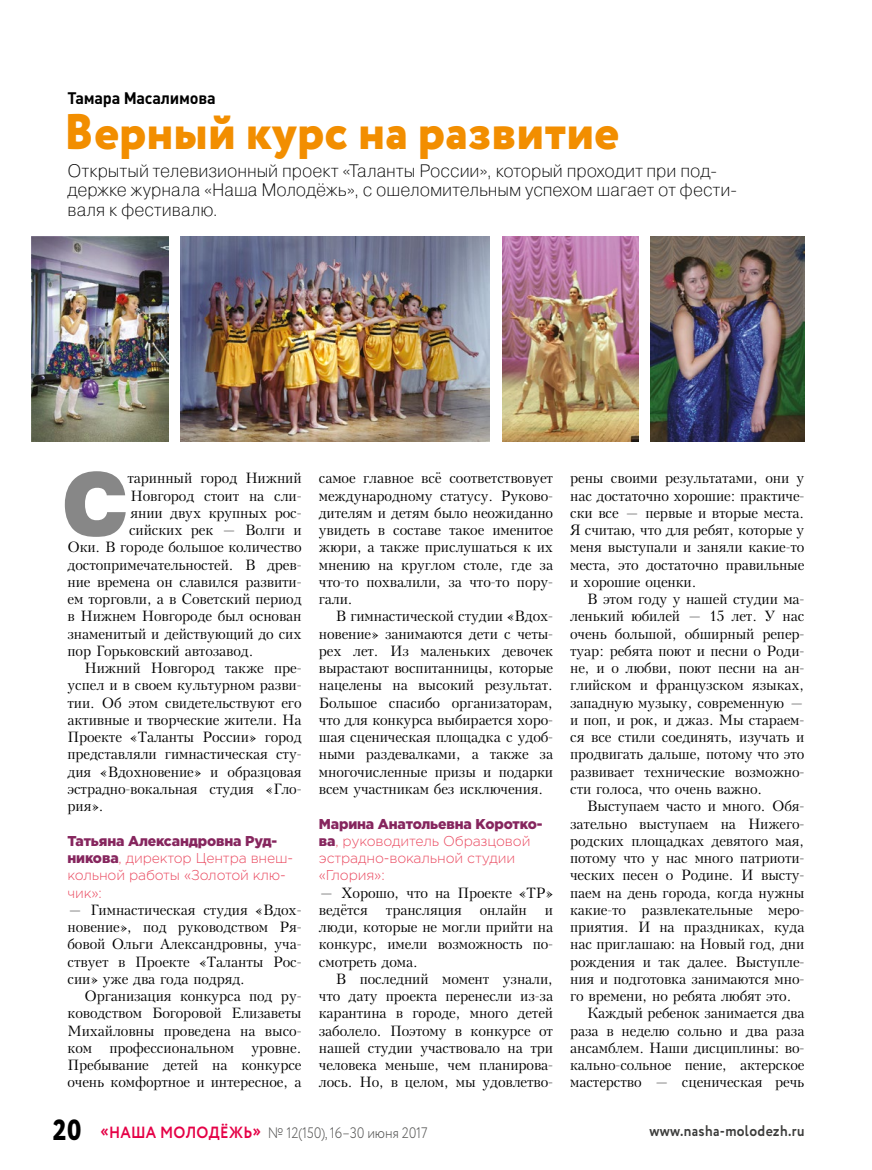
<style>
.page{position:relative;width:872px;height:1170px;background:#fff}
.page>*{position:absolute;margin:0;border:0;box-sizing:border-box;transform-origin:0 0}
.t1{font:900 88.8px "Pragmatica";color:#878787}
.t2{font:800 49.95px "Circe";color:#f28e00}
.t3{font:200 18px/19.5px "Pragmatica";color:#000}
.t4{font:700 16.5px "DIN Pro";letter-spacing:-.015em;color:#000}
.t5{font:700 15.45px "Circe";letter-spacing:.025em;color:#3c3c3b;scale:.9 1}
.t6{font:300 15.15px "Circe";letter-spacing:-.015em;color:#575756;scale:.9 1}
.t7{font:14.25px/17.2px "Kudrashov C";letter-spacing:-.01em;color:#000;text-align:justify}
.t8{font:300 14.25px/17.2px "Gotham Pro";letter-spacing:-.01em;color:#ea4b61}
.s1{font-weight:900;color:#86265e}
.s2{font-weight:800;font-size:29.1px;color:#000}
.s3{font-weight:700;font-size:16.2px;color:#e50046}
</style>
<div class="page">
<img style="left:32px;top:236px;width:136px;height:205px">
<img style="left:502px;top:236px;width:136px;height:205px">
<img style="left:651px;top:236px;width:153px;height:205px">
<img style="left:181px;top:236px;width:309px;height:205px">
<p class="t4" style="left:68px;top:87px;width:150px">Тамара Масалимова</p>
<h2 class="t2" style="left:64px;top:98px;width:557px">Верный курс на развитие</h2>
<p class="t3" style="left:68px;top:160px;width:671px">Открытый телевизионный проект «Таланты России», который проходит при под&shy;держке журнала «Наша Молодёжь», с ошеломительным успехом шагает от фести&shy;валя к фестивалю.</p>
<h1 class="t1" style="left:61px;top:447px;width:68px">С</h1>
<p class="t7" style="left:128px;top:470px;width:176px">таринный город Нижний</p>
<p class="t7" style="left:131px;top:487px;width:172px">Новгород стоит на сли-</p>
<p class="t7" style="left:130px;top:504px;width:173px">янии двух крупных рос-</p>
<p class="t7" style="left:129px;top:521px;width:174px">сийских рек — Волги и</p>
<p class="t7" style="left:68px;top:539px;width:236px">Оки. В городе большое количество</p>
<p class="t7" style="left:68px;top:556px;width:235px">достопримечательностей. В древ-</p>
<p class="t7" style="left:68px;top:573px;width:236px">ние времена он славился развити-</p>
<p class="t7" style="left:68px;top:590px;width:236px">ем торговли, а в Советский период</p>
<p class="t7" style="left:68px;top:608px;width:236px">в Нижнем Новгороде был основан</p>
<p class="t7" style="left:68px;top:625px;width:235px">знаменитый и действующий до сих</p>
<p class="t7" style="left:68px;top:642px;width:187px">пор Горьковский автозавод.</p>
<p class="t7" style="left:85px;top:659px;width:218px">Нижний Новгород также пре-</p>
<p class="t7" style="left:68px;top:677px;width:236px">успел и в своем культурном разви-</p>
<p class="t7" style="left:68px;top:694px;width:236px">тии. Об этом свидетельствуют его</p>
<p class="t7" style="left:68px;top:711px;width:236px">активные и творческие жители. На</p>
<p class="t7" style="left:68px;top:728px;width:236px">Проекте «Таланты России» город</p>
<p class="t7" style="left:68px;top:746px;width:236px">представляли гимнастическая сту-</p>
<p class="t7" style="left:68px;top:763px;width:236px">дия «Вдохновение» и образцовая</p>
<p class="t7" style="left:68px;top:780px;width:236px">эстрадно-вокальная студия «Гло-</p>
<p class="t7" style="left:68px;top:797px;width:38px">рия».</p>
<p class="t8" style="left:68px;top:832px;width:227px"><span class="s1">Татьяна Александровна Руд&shy;никова</span>, директор Центра внеш&shy;кольной работы «Золотой клю&shy;чик»:</p>
<p class="t7" style="left:68px;top:901px;width:236px">— Гимнастическая студия «Вдох&shy;новение», под руководством Ря&shy;бовой Ольги Александровны, уча&shy;ствует в Проекте «Таланты Рос&shy;сии» уже два года подряд.</p>
<p class="t7" style="left:68px;top:987px;width:236px;text-indent:17px">Организация конкурса под ру&shy;ководством Богоровой Елизаветы Михайловны проведена на высо&shy;ком профессиональном уровне.<br>Пребывание детей на конкурсе очень комфортное и интересное, а</p>
<p class="t7" style="left:319px;top:470px;width:236px">самое главное всё соответствовует международному статусу. Руково&shy;дителям и детям было неожиданно увидеть в составе такое именитое жюри, а также прислушаться к их мнению на круглом столе, где за что-то похвалили, за что-то пору&shy;гали.</p>
<p class="t7" style="left:319px;top:608px;width:236px;text-indent:17px">В гимнастической студии «Вдох&shy;новение» занимаются дети с четы&shy;рех лет. Из маленьких девочек вырастают воспитанницы, которые нацелены на высокий результат.<br>Большое спасибо организаторам, что для конкурса выбирается хоро&shy;шая сценическая площадка с удоб&shy;ными раздевалками, а также за многочисленные призы и подарки всем участникам без исключения.</p>
<p class="t8" style="left:319px;top:815px;width:225px"><span class="s1">Марина Анатольевна Коротко&shy;ва</span>, руководитель Образцовой эстрадно-вокальной студии «Глория»:</p>
<p class="t7" style="left:319px;top:884px;width:236px">— Хорошо, что на Проекте «ТР» ведётся</p>
<p class="t7" style="left:386px;top:901px;width:77px">трансляция</p>
<p class="t7" style="left:480px;top:901px;width:49px">онлайн</p>
<p class="t7" style="left:319px;top:901px;width:236px;text-indent:226px">и люди, которые не могли прийти на конкурс, имели возможность по&shy;смотреть дома.</p>
<p class="t7" style="left:319px;top:970px;width:236px;text-indent:17px">В последний момент узнали, что дату проекта перенесли из-за карантина в городе, много детей заболело. Поэтому в конкурсе от нашей студии участвовало на три человека меньше, чем планирова&shy;лось. Но, в целом, мы удовлетво-</p>
<p class="t7" style="left:570px;top:470px;width:236px">рены своими результатами, они у нас достаточно хорошие: практиче&shy;ски все — первые и вторые места.<br>Я считаю, что для ребят, которые у меня выступали и заняли какие-то места, это достаточно правильные и хорошие оценки.</p>
<p class="t7" style="left:570px;top:590px;width:236px;text-indent:17px">В этом году у нашей студии ма&shy;ленький юбилей — 15 лет. У нас очень большой, обширный репер&shy;туар: ребята поют и песни о Роди&shy;не, и о любви, поют песни на ан&shy;глийском и французском языках, западную музыку, современную — и поп, и рок, и джаз. Мы стараем&shy;ся все стили соединять, изучать и продвигать дальше, потому что это развивает технические возможно&shy;сти голоса, что очень важно.</p>
<p class="t7" style="left:587px;top:797px;width:219px">Выступаем часто и много. Обя-</p>
<p class="t7" style="left:570px;top:815px;width:236px">зательно выступаем на Нижего-</p>
<p class="t7" style="left:570px;top:832px;width:236px">родских площадках девятого мая,</p>
<p class="t7" style="left:570px;top:849px;width:236px">потому что у нас много патриоти-</p>
<p class="t7" style="left:570px;top:866px;width:236px">ческих песен о Родине. И высту-</p>
<p class="t7" style="left:570px;top:884px;width:236px">паем на день города, когда нужны</p>
<p class="t7" style="left:570px;top:901px;width:236px">какие-то развлекательные меро-</p>
<p class="t7" style="left:570px;top:918px;width:236px">приятия. И на праздниках, куда</p>
<p class="t7" style="left:570px;top:935px;width:236px">нас приглашаю: на Новый год, дни</p>
<p class="t7" style="left:570px;top:953px;width:236px">рождения и так далее. Выступле-</p>
<p class="t7" style="left:570px;top:970px;width:236px">ния и подготовка занимаются мно-</p>
<p class="t7" style="left:570px;top:987px;width:223px">го времени, но ребята любят это.</p>
<p class="t7" style="left:587px;top:1004px;width:219px">Каждый ребенок занимается два</p>
<p class="t7" style="left:570px;top:1022px;width:236px">раза в неделю сольно и два раза</p>
<p class="t7" style="left:570px;top:1039px;width:236px">ансамблем. Наши дисциплины: во-</p>
<p class="t7" style="left:570px;top:1056px;width:236px">кально-сольное пение, актерское</p>
<p class="t7" style="left:570px;top:1073px;width:236px">мастерство — сценическая речь</p>
<p class="t6" style="left:53px;top:1122px;width:418px"><span class="s2">20</span> <span class="s3">«НАША МОЛОДЁЖЬ»</span> № 12(150), 16–30 июня 2017</p>
<p class="t5" style="left:649px;top:1120px;width:174px">www.nasha-molodezh.ru</p>
</div>
